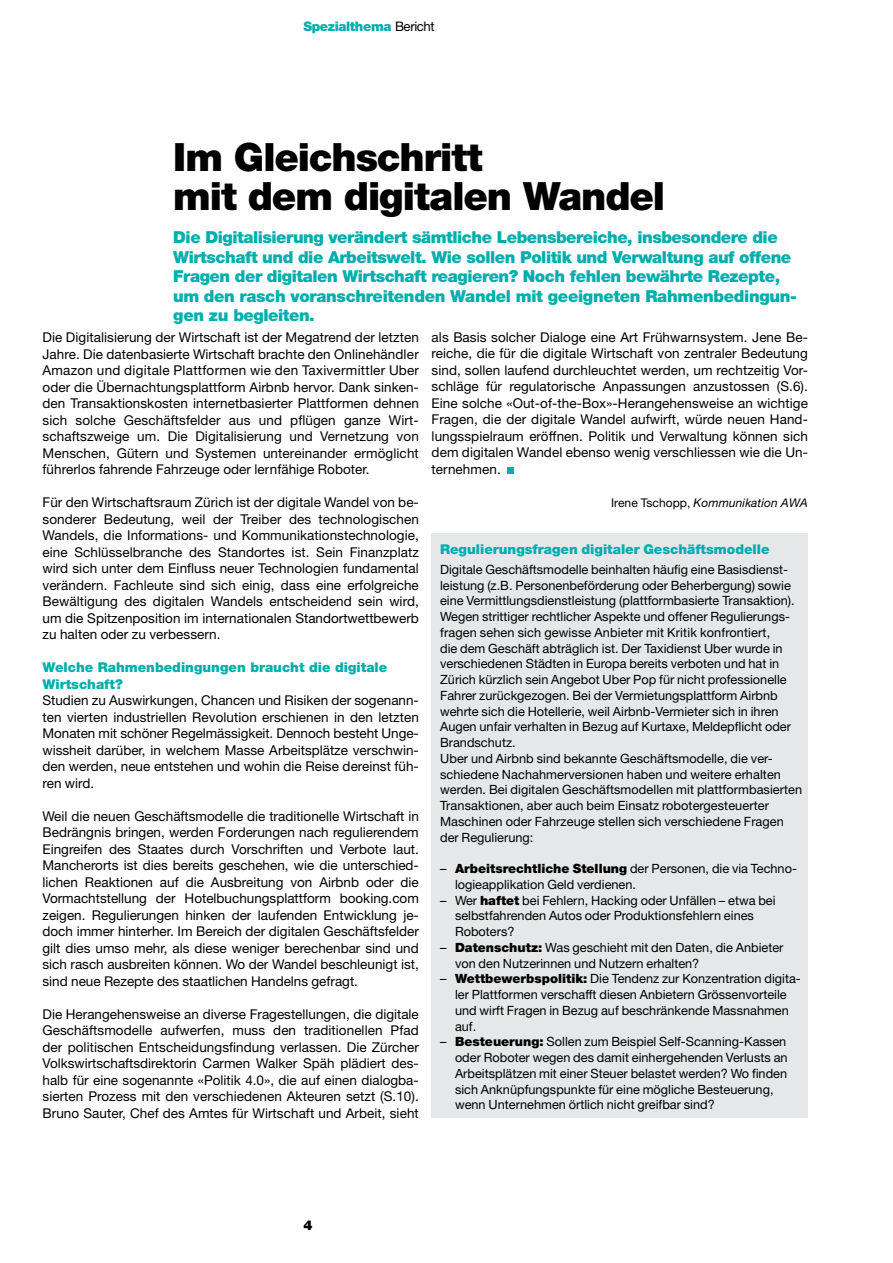
<style>
.page{position:relative;width:893px;height:1263px;background:#fff}
.page>*{position:absolute;margin:0;border:0;box-sizing:border-box;transform-origin:0 0}
.t1{font:900 39px/39px "Helvetica Neue LT Std";letter-spacing:-.025em;color:#000}
.t2{font:900 16.5px/19.5px "Helvetica Neue LT Std";letter-spacing:-.03em;color:#00afad}
.t3{font:13.5px/16.5px "Helvetica Neue LT Std";letter-spacing:.005em;color:#000;text-align:justify}
.t4{font:900 13.5px/16.5px "Helvetica Neue LT Std";color:#00afad}
.t5{font:900 13.5px "Helvetica Neue LT Std";color:#000}
.t6{font:900 13.2px "Helvetica Neue LT Std";letter-spacing:-.03em;color:#00afad}
.t7{font:12.75px/15.8px "Helvetica Neue LT Std";color:#000}
.t8{font:italic 12px "Helvetica Neue LT Std";letter-spacing:.005em;color:#000}
.s1{font-weight:400;color:#000}
.s2{font-style:normal}
.s3{font-weight:900}
</style>
<div class="page">
<svg style="left:508px;top:468px;width:6px;height:6px"></svg>
<div style="left:432px;top:533px;width:376px;height:585px;background:#e6e7e8"></div>
<p class="t6" style="left:303px;top:18px;width:133px">Spezialthema <span class="s1">Bericht</span></p>
<h1 class="t1" style="left:173px;top:138px;width:493px">Im Gleichschritt<br>mit dem digitalen Wandel</h1>
<p class="t2" style="left:173px;top:227px;width:625px">Die Digitalisierung verändert sämtliche Lebensbereiche, insbesondere die Wirtschaft und die Arbeitswelt. Wie sollen Politik und Verwaltung auf offene Fragen der digitalen Wirtschaft reagieren? Noch fehlen bewährte Rezepte, um den rasch voranschreitenden Wandel mit geeigneten Rahmenbedingun&shy;gen zu begleiten.</p>
<p class="t3" style="left:43px;top:329px;width:378px">Die Digitalisierung der Wirtschaft ist der Megatrend der letzten Jahre. Die datenbasierte Wirtschaft brachte den Onlinehändler Amazon und digitale Plattformen wie den Taxivermittler Uber oder die Übernachtungsplattform Airbnb hervor. Dank sinken&shy;den Transaktionskosten internetbasierter Plattformen dehnen sich solche Geschäftsfelder aus und pflügen ganze Wirt&shy;schaftszweige um. Die Digitalisierung und Vernetzung von Menschen, Gütern und Systemen untereinander ermöglicht führerlos fahrende Fahrzeuge oder lernfähige Roboter.</p>
<p class="t3" style="left:43px;top:494px;width:378px">Für den Wirtschaftsraum Zürich ist der digitale Wandel von be&shy;sonderer Bedeutung, weil der Treiber des technologischen Wandels, die Informations- und Kommunikationstechnologie, eine Schlüsselbranche des Standortes ist. Sein Finanzplatz wird sich unter dem Einfluss neuer Technologien fundamental verändern. Fachleute sind sich einig, dass eine erfolgreiche Bewältigung des digitalen Wandels entscheidend sein wird, um die Spitzenposition im internationalen Standortwettbewerb zu halten oder zu verbessern.</p>
<p class="t4" style="left:43px;top:659px;width:346px">Welche Rahmenbedingungen braucht die digitale<br>Wirtschaft?</p>
<p class="t3" style="left:43px;top:692px;width:378px">Studien zu Auswirkungen, Chancen und Risiken der sogenann&shy;ten vierten industriellen Revolution erschienen in den letzten Monaten mit schöner Regelmässigkeit. Dennoch besteht Unge&shy;wissheit darüber, in welchem Masse Arbeitsplätze verschwin&shy;den werden, neue entstehen und wohin die Reise dereinst füh&shy;ren wird.</p>
<p class="t3" style="left:43px;top:807px;width:378px">Weil die neuen Geschäftsmodelle die traditionelle Wirtschaft in Bedrängnis bringen, werden Forderungen nach regulierendem Eingreifen des Staates durch Vorschriften und Verbote laut.<br>Mancherorts ist dies bereits geschehen, wie die unterschied&shy;lichen Reaktionen auf die Ausbreitung von Airbnb oder die Vormachtstellung der Hotelbuchungsplattform booking.com zeigen. Regulierungen hinken der laufenden Entwicklung je&shy;doch immer hinterher. Im Bereich der digitalen Geschäftsfelder gilt dies umso mehr, als diese weniger berechenbar sind und sich rasch ausbreiten können. Wo der Wandel beschleunigt ist, sind neue Rezepte des staatlichen Handelns gefragt.</p>
<p class="t3" style="left:43px;top:1005px;width:378px">Die Herangehensweise an diverse Fragestellungen, die digitale Geschäftsmodelle aufwerfen, muss den traditionellen Pfad der politischen Entscheidungsfindung verlassen. Die Zürcher Volkswirtschaftsdirektorin Carmen Walker Späh plädiert des&shy;halb für eine sogenannte «Politik 4.0», die auf einen dialogba&shy;sierten Prozess mit den verschiedenen Akteuren setzt (S.10).<br>Bruno Sauter, Chef des Amtes für Wirtschaft und Arbeit, sieht</p>
<p class="t3" style="left:432px;top:329px;width:378px">als Basis solcher Dialoge eine Art Frühwarnsystem. Jene Be&shy;reiche, die für die digitale Wirtschaft von zentraler Bedeutung sind, sollen laufend durchleuchtet werden, um rechtzeitig Vor&shy;schläge für regulatorische Anpassungen anzustossen (S.6).<br>Eine solche «Out-of-the-Box»-Herangehensweise an wichtige Fragen, die der digitale Wandel aufwirft, würde neuen Hand&shy;lungsspielraum eröffnen. Politik und Verwaltung können sich dem digitalen Wandel ebenso wenig verschliessen wie die Un&shy;ternehmen.</p>
<p class="t8" style="left:611px;top:496px;width:198px"><span class="s2">Irene Tschopp,</span> Kommunikation AWA</p>
<p class="t4" style="left:440px;top:540px;width:331px">Regulierungsfragen digitaler Geschäftsmodelle</p>
<p class="t7" style="left:440px;top:561px;width:364px">Digitale Geschäftsmodelle beinhalten häufig eine Basisdienst&shy;leistung (z.B. Personenbeförderung oder Beherbergung) sowie eine Vermittlungsdienstleistung (plattformbasierte Transaktion).<br>Wegen strittiger rechtlicher Aspekte und offener Regulierungs&shy;fragen sehen sich gewisse Anbieter mit Kritik konfrontiert,<br>die dem Geschäft abträglich ist. Der Taxidienst Uber wurde in verschiedenen Städten in Europa bereits verboten und hat in Zürich kürzlich sein Angebot Uber Pop für nicht professionelle Fahrer zurückgezogen. Bei der Vermietungsplattform Airbnb wehrte sich die Hotellerie, weil Airbnb-Vermieter sich in ihren Augen unfair verhalten in Bezug auf Kurtaxe, Meldepflicht oder Brandschutz.<br>Uber und Airbnb sind bekannte Geschäftsmodelle, die ver&shy;schiedene Nachahmerversionen haben und weitere erhalten werden. Bei digitalen Geschäftsmodellen mit plattformbasierten Transaktionen, aber auch beim Einsatz robotergesteuerter Maschinen oder Fahrzeuge stellen sich verschiedene Fragen der Regulierung:</p>
<p class="t7" style="left:455px;top:860px;width:343px;text-indent:-15px">– <span class="s3">Arbeitsrechtliche Stellung</span> der Personen, die via Techno&shy;logieapplikation Geld verdienen.</p>
<p class="t7" style="left:455px;top:892px;width:322px;text-indent:-15px">– Wer <span class="s3">haftet</span> bei Fehlern, Hacking oder Unfällen – etwa bei selbstfahrenden Autos oder Produktionsfehlern eines<br>Roboters?</p>
<p class="t7" style="left:455px;top:939px;width:330px;text-indent:-15px">– <span class="s3">Datenschutz:</span> Was geschieht mit den Daten, die Anbieter von den Nutzerinnen und Nutzern erhalten?</p>
<p class="t7" style="left:455px;top:971px;width:347px;text-indent:-15px">– <span class="s3">Wettbewerbspolitik:</span> Die Tendenz zur Konzentration digita&shy;ler Plattformen verschafft diesen Anbietern Grössenvorteile und wirft Fragen in Bezug auf beschränkende Massnahmen auf.</p>
<p class="t7" style="left:455px;top:1034px;width:334px;text-indent:-15px">– <span class="s3">Besteuerung:</span> Sollen zum Beispiel Self-Scanning-Kassen oder Roboter wegen des damit einhergehenden Verlusts an Arbeitsplätzen mit einer Steuer belastet werden? Wo finden sich Anknüpfungspunkte für eine mögliche Besteuerung, wenn Unternehmen örtlich nicht greifbar sind?</p>
<p class="t5" style="left:303px;top:1217px;width:11px">4</p>
</div>
